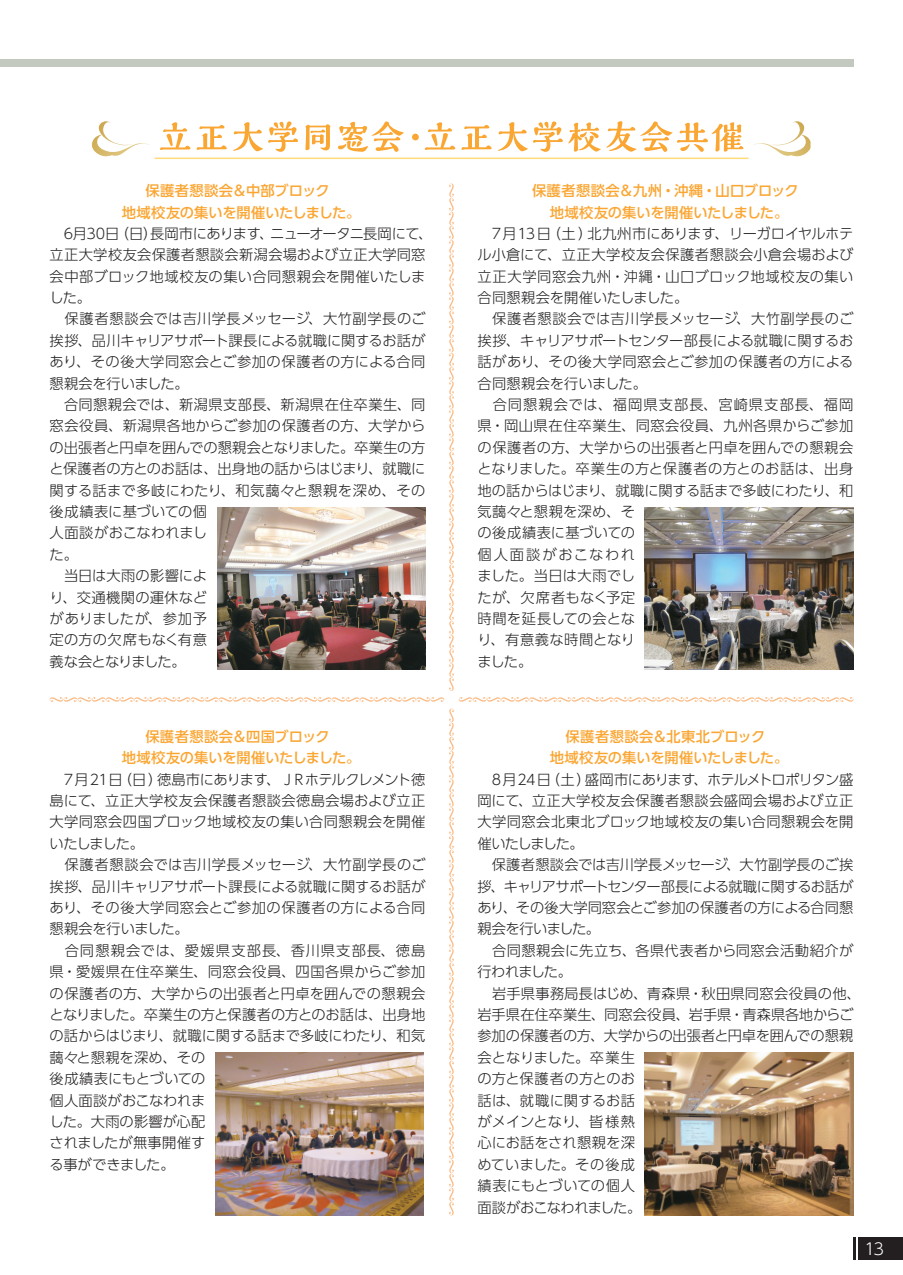
<style>
.page{position:relative;width:903px;height:1275px;background:#fff}
.page>*{position:absolute;margin:0;border:0;box-sizing:border-box;transform-origin:0 0}
.t1{font:300 16.1px "UD Shin Go Pro";color:#fff}
.t2{font:300 14.17px/21.3px "UD Shin Go Pro";letter-spacing:.01em;color:#231f20}
.t3{font:500 14.17px/21.3px "UD Shin Go Pro";color:#faa633;text-align:center}
</style>
<div class="page">
<svg style="left:50px;top:697px;width:394px;height:5px"></svg>
<svg style="left:459px;top:697px;width:394px;height:5px"></svg>
<svg style="left:449px;top:184px;width:5px;height:507px"></svg>
<svg style="left:449px;top:709px;width:5px;height:506px"></svg>
<img style="left:645px;top:507px;width:208px;height:163px">
<img style="left:645px;top:1053px;width:208px;height:162px">
<img style="left:215px;top:1053px;width:209px;height:162px">
<img style="left:217px;top:507px;width:208px;height:163px">
<svg style="left:754px;top:121px;width:56px;height:36px"></svg>
<svg style="left:92px;top:121px;width:57px;height:36px"></svg>
<svg style="left:160px;top:122px;width:30px;height:28px"></svg>
<svg style="left:197px;top:125px;width:30px;height:25px"></svg>
<svg style="left:233px;top:121px;width:65px;height:31px"></svg>
<svg style="left:305px;top:124px;width:25px;height:26px"></svg>
<svg style="left:338px;top:122px;width:66px;height:30px"></svg>
<div style="left:412px;top:134px;width:7px;height:6px;background:#faa633;border-radius:50%"></div>
<svg style="left:425px;top:122px;width:30px;height:28px"></svg>
<svg style="left:461px;top:125px;width:31px;height:25px"></svg>
<svg style="left:498px;top:121px;width:245px;height:31px"></svg>
<hr style="left:154px;top:158px;width:594px;height:1px;background:#ffdb7a">
<div style="left:858px;top:1238px;width:45px;height:22px;background:#231f20"></div>
<hr style="left:853px;top:1238px;width:3px;height:22px;background:#231f20">
<div style="left:0;top:60px;width:853px;height:7px;background:#c4c9bf"></div>
<p class="t3" style="left:122px;top:180px;width:240px">保護者懇談会＆中部ブロック<br>地域校友の集いを開催いたしました。</p>
<p class="t2" style="left:50px;top:222px;width:384px">　6月30日（日）長岡市にあります、ニューオータニ長岡にて、立正大学校友会保護者懇談会新潟会場および立正大学同窓会中部ブロック地域校友の集い合同懇親会を開催いたしました。<br>　保護者懇談会では吉川学長メッセージ、大竹副学長のご挨拶、品川キャリアサポート課長による就職に関するお話があり、その後大学同窓会とご参加の保護者の方による合同懇親会を行いました。<br>　合同懇親会では、新潟県支部長、新潟県在住卒業生、同窓会役員、新潟県各地からご参加の保護者の方、大学からの出張者と円卓を囲んでの懇親会となりました。卒業生の方と保護者の方とのお話は、出身地の話からはじまり、就職に関する話まで多岐にわたり、和気藹々と懇親を深め、その後成績表に基づいての個<br>人面談がおこなわれまし<br>た。<br>　当日は大雨の影響によ<br>り、交通機関の運休など<br>がありましたが、参加予<br>定の方の欠席もなく有意<br>義な会となりました。</p>
<p class="t3" style="left:122px;top:725px;width:240px">保護者懇談会＆四国ブロック<br>地域校友の集いを開催いたしました。</p>
<p class="t2" style="left:50px;top:768px;width:377px">　7月21日（日）徳島市にあります、ＪＲホテルクレメント徳島にて、立正大学校友会保護者懇談会徳島会場および立正大学同窓会四国ブロック地域校友の集い合同懇親会を開催いたしました。<br>　保護者懇談会では吉川学長メッセージ、大竹副学長のご挨拶、品川キャリアサポート課長による就職に関するお話があり、その後大学同窓会とご参加の保護者の方による合同懇親会を行いました。<br>　合同懇親会では、愛媛県支部長、香川県支部長、徳島県・愛媛県在住卒業生、同窓会役員、四国各県からご参加の保護者の方、大学からの出張者と円卓を囲んでの懇親会となりました。卒業生の方と保護者の方とのお話は、出身地の話からはじまり、就職に関する話まで多岐にわたり、和気藹々と懇親を深め、その<br>後成績表にもとづいての<br>個人面談がおこなわれま<br>した。大雨の影響が心配<br>されましたが無事開催す<br>る事ができました。</p>
<p class="t3" style="left:532px;top:180px;width:268px">保護者懇談会＆九州・沖縄・山口ブロック地域校友の集いを開催いたしました。</p>
<p class="t2" style="left:477px;top:222px;width:377px">　7月13日（土）北九州市にあります、リーガロイヤルホテル小倉にて、立正大学校友会保護者懇談会小倉会場および立正大学同窓会九州・沖縄・山口ブロック地域校友の集い合同懇親会を開催いたしました。<br>　保護者懇談会では吉川学長メッセージ、大竹副学長のご挨拶、キャリアサポートセンター部長による就職に関するお話があり、その後大学同窓会とご参加の保護者の方による合同懇親会を行いました。<br>　合同懇親会では、福岡県支部長、宮崎県支部長、福岡県・岡山県在住卒業生、同窓会役員、九州各県からご参加の保護者の方、大学からの出張者と円卓を囲んでの懇親会となりました。卒業生の方と保護者の方とのお話は、出身地の話からはじまり、就職に関する話まで多岐にわたり、和気藹々と懇親を深め、そ<br>の後成績表に基づいての<br>個人面談がおこなわれ<br>ました。当日は大雨でし<br>たが、欠席者もなく予定<br>時間を延長しての会とな<br>り、有意義な時間となり<br>ました。</p>
<p class="t3" style="left:550px;top:725px;width:240px">保護者懇談会＆北東北ブロック<br>地域校友の集いを開催いたしました。</p>
<p class="t2" style="left:477px;top:768px;width:385px">　8月24日（土）盛岡市にあります、ホテルメトロポリタン盛岡にて、立正大学校友会保護者懇談会盛岡会場および立正大学同窓会北東北ブロック地域校友の集い合同懇親会を開催いたしました。<br>　保護者懇談会では吉川学長メッセージ、大竹副学長のご挨拶、キャリアサポートセンター部長による就職に関するお話があり、その後大学同窓会とご参加の保護者の方による合同懇親会を行いました。<br>　合同懇親会に先立ち、各県代表者から同窓会活動紹介が行われました。<br>　岩手県事務局長はじめ、青森県・秋田県同窓会役員の他、岩手県在住卒業生、同窓会役員、岩手県・青森県各地からご参加の保護者の方、大学からの出張者と円卓を囲んでの懇親会となりました。卒業生<br>の方と保護者の方とのお<br>話は、就職に関するお話<br>がメインとなり、皆様熱<br>心にお話をされ懇親を深<br>めていました。その後成<br>績表にもとづいての個人<br>面談がおこなわれました。</p>
<p class="t1" style="left:864px;top:1236px;width:21px">13</p>
</div>
